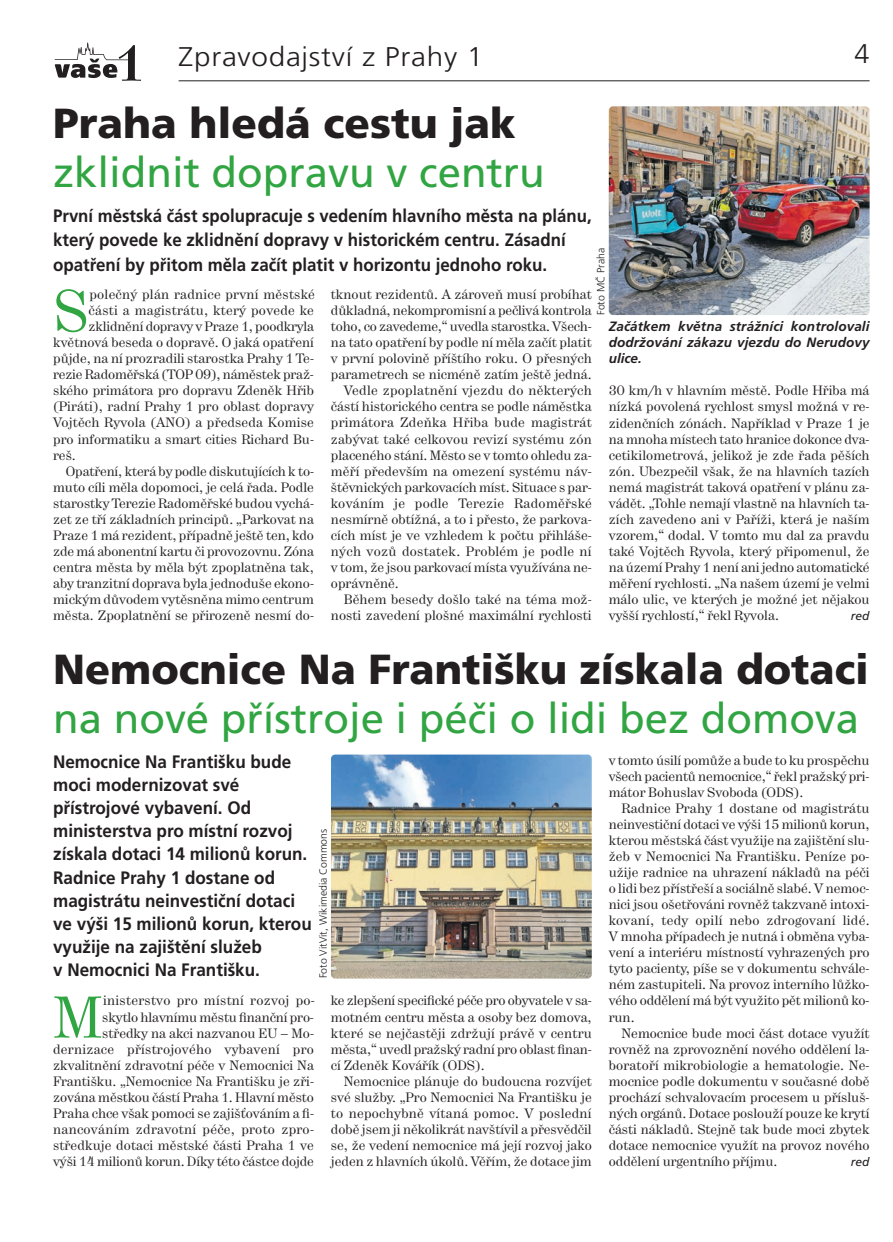
<style>
.page{position:relative;width:893px;height:1242px;background:#fff}
.page>*{position:absolute;margin:0;border:0;box-sizing:border-box;transform-origin:0 0}
.t1{font:58.5px "Hercules";color:#32a543}
.t2{font:42px "Frutiger CE";color:#32a543}
.t3{font:900 42px "Frutiger CE";color:#231f20}
.t4{font:300 27px "Frutiger CE";letter-spacing:.025em;color:#231f20;scale:1.1 1}
.t5{font:300 27px "Frutiger CE";letter-spacing:.025em;color:#231f20}
.t6{font:700 18px/23.1px "Frutiger CE";color:#231f20;scale:.95 1}
.t7{font:700 18px/24.3px "Frutiger CE";color:#231f20;scale:.93 1}
.t8{font:13.5px/16px "Hercules";color:#231f20;text-align:justify}
.t9{font:13.5px "Hercules";letter-spacing:.02em;color:#231f20}
.t10{font:italic 700 13.5px/16px "Frutiger CE";letter-spacing:.01em;color:#231f20;text-align:justify}
.t11{font:italic 12px "Frutiger CE";letter-spacing:.005em;color:#231f20}
.t12{font:300 10.5px "Frutiger CE";color:#231f20}
</style>
<div class="page">
<hr style="left:179px;top:80px;width:691px;height:1px;background:#231f20">
<svg style="left:55px;top:43px;width:86px;height:38px"></svg>
<img style="left:609px;top:106px;width:261px;height:209px;border-radius:4px">
<img style="left:331px;top:754px;width:261px;height:224px;border-radius:4px">
<h3 class="t4" style="left:179px;top:45px;width:279px">Zpravodajství z Prahy 1</h3>
<h3 class="t5" style="left:855px;top:42px;width:17px">4</h3>
<h2 class="t3" style="left:53px;top:106px;width:464px">Praha hledá cestu jak</h2>
<h2 class="t2" style="left:53px;top:155px;width:493px">zklidnit dopravu v centru</h2>
<h3 class="t7" style="left:53px;top:205px;width:581px">První městská část spolupracuje s vedením hlavního města na plánu, který povede ke zklidnění dopravy v historickém centru. Zásadní opatření by přitom měla začít platit v horizontu jednoho roku.</h3>
<p class="t12" style="left:597px;top:315px;width:69px;rotate:-90deg">Foto MČ Praha</p>
<h1 class="t1" style="left:53px;top:290px;width:37px">S</h1>
<p class="t9" style="left:89px;top:289px;width:227px">polečný plán radnice první městské</p>
<p class="t8" style="left:331px;top:287px;width:262px">tknout rezidentů. A zároveň musí probíhat</p>
<p class="t8" style="left:331px;top:303px;width:262px">důkladná, nekompromisní a pečlivá kontrola</p>
<p class="t8" style="left:331px;top:319px;width:262px">toho, co zavedeme,“ uvedla starostka. Všech -</p>
<p class="t8" style="left:331px;top:335px;width:262px">na tato opatření by podle ní měla začít platit</p>
<p class="t8" style="left:331px;top:352px;width:262px">v první polovině příštího roku. O přesných</p>
<p class="t8" style="left:331px;top:368px;width:262px">parametrech se nicméně zatím ještě jedná.</p>
<p class="t9" style="left:344px;top:386px;width:250px">Vedle zpoplatnění vjezdu do některých</p>
<p class="t8" style="left:331px;top:400px;width:262px">částí historického centra se podle náměstka</p>
<p class="t9" style="left:331px;top:418px;width:262px">primátora Zdeňka Hřiba bude magistrát</p>
<p class="t8" style="left:331px;top:432px;width:262px">zabý vat také celkovou revizí systému zón</p>
<p class="t8" style="left:331px;top:448px;width:262px">placeného stání. Město se v tomto ohledu za-</p>
<p class="t8" style="left:331px;top:464px;width:262px">měří především na omezení systému náv-</p>
<p class="t8" style="left:331px;top:480px;width:262px">štěvnických parkovacích míst. Situace s par-</p>
<p class="t9" style="left:331px;top:498px;width:262px">kováním je podle Terezie Radoměřské</p>
<p class="t8" style="left:331px;top:512px;width:262px">nesmírně obtížná, a to i přesto, že parkova-</p>
<p class="t8" style="left:331px;top:528px;width:262px">cích míst je ve vzhledem k počtu přihláše-</p>
<p class="t9" style="left:331px;top:546px;width:262px">ných vozů dostatek. Problém je podle ní</p>
<p class="t8" style="left:331px;top:560px;width:262px">v tom, že jsou parkovací místa využívána ne-</p>
<p class="t8" style="left:331px;top:576px;width:69px">oprávněně.</p>
<p class="t8" style="left:344px;top:592px;width:250px">Během besedy došlo také na téma mož-</p>
<p class="t8" style="left:331px;top:608px;width:262px">nosti zavedení plošné maximální rychlosti</p>
<p class="t9" style="left:89px;top:305px;width:227px">části a magistrátu, který povede ke</p>
<p class="t8" style="left:89px;top:319px;width:227px">zklidnění dopravy v Praze 1, poodkryla</p>
<p class="t8" style="left:53px;top:335px;width:262px">květnová beseda o dopravě. O jaká opatření</p>
<p class="t8" style="left:53px;top:351px;width:262px">půjde, na ní prozradili starostka Prahy 1 Te-</p>
<p class="t8" style="left:53px;top:368px;width:262px">rezie Radoměřská (TOP 09), náměstek praž-</p>
<p class="t8" style="left:53px;top:384px;width:262px">ského primátora pro dopravu Zdeněk Hřib</p>
<p class="t8" style="left:53px;top:400px;width:262px">(Piráti), radní Prahy 1 pro oblast dopravy</p>
<p class="t8" style="left:53px;top:416px;width:262px">Vojtěch Ryvola (ANO) a předseda Komise</p>
<p class="t8" style="left:53px;top:432px;width:262px">pro informatiku a smart cities Richard Bu-</p>
<p class="t8" style="left:53px;top:448px;width:24px">reš.</p>
<p class="t8" style="left:66px;top:464px;width:250px">Opatření, která by podle diskutujících k to-</p>
<p class="t8" style="left:53px;top:480px;width:262px">muto cíli měla dopomoci, je celá řada. Podle</p>
<p class="t8" style="left:53px;top:496px;width:262px">starostky Terezie Radoměřské budou vychá-</p>
<p class="t8" style="left:53px;top:512px;width:262px">zet ze tří základních principů. „Parkovat na</p>
<p class="t8" style="left:53px;top:528px;width:262px">Praze 1 má rezident, případně ještě ten, kdo</p>
<p class="t8" style="left:53px;top:544px;width:262px">zde má abonentní kartu či provozovnu. Zóna</p>
<p class="t8" style="left:53px;top:560px;width:262px">centra města by měla být zpoplatněna tak,</p>
<p class="t8" style="left:53px;top:576px;width:262px">aby tranzitní doprava byla jednoduše ekono-</p>
<p class="t8" style="left:53px;top:592px;width:262px">mickým důvodem vytěsněna mimo centrum</p>
<p class="t8" style="left:53px;top:608px;width:262px">města. Zpoplatnění se přirozeně nesmí do-</p>
<p class="t10" style="left:609px;top:319px;width:262px">Začátkem května strážníci kontrolovali dodržování zákazu vjezdu do Nerudovy ulice.</p>
<p class="t8" style="left:609px;top:384px;width:262px">30 km/h v hlavním městě. Podle Hřiba má nízká povolená rychlost smysl možná v re&shy;zidenčních zónách. Například v Praze 1 je na mnoha místech tato hranice dokonce dva&shy;cetikilometrová, jelikož je zde řada pěších zón. Ubezpečil však, že na hlavních tazích nemá magistrát taková opatření v plánu za&shy;vádět. „Tohle nemají vlastně na hlavních ta&shy;zích zavedeno ani v Paříži, která je naším vzorem,“ dodal. V tomto mu dal za pravdu ta ké Vojtěch Ryvola, který připomenul, že na území Prahy 1 není ani jedno automatické měření rychlosti. „Na našem území je velmi málo ulic, ve kterých je možné jet nějakou vyšší rychlostí,“ řekl Ryvola.</p>
<p class="t11" style="left:851px;top:611px;width:20px">red</p>
<h2 class="t3" style="left:53px;top:651px;width:817px">Nemocnice Na Františku získala dotaci</h2>
<h2 class="t2" style="left:53px;top:701px;width:808px">na nové přístroje i péči o lidi bez domova</h2>
<p class="t6" style="left:53px;top:751px;width:274px">Nemocnice Na Františku bude moci modernizovat své přístrojové vybavení. Od ministerstva pro místní rozvoj získala dotaci 14 milionů korun.<br>Radnice Prahy 1 dostane od magistrátu neinvestiční dotaci ve výši 15 milionů korun, kterou využije na zajištění služeb<br>v Nemocnici Na Františku.</p>
<h1 class="t1" style="left:53px;top:996px;width:51px">M</h1>
<p class="t12" style="left:319px;top:978px;width:151px;rotate:-90deg">Foto VitVit, Wikimedia Commons</p>
<p class="t8" style="left:53px;top:993px;width:263px;text-align:right">inisterstvo pro místní rozvoj po-<br>skytlo hlavnímu městu finanční pro-<br>středky na akci nazvanou EU – Mo&shy;dernizace přístrojového vybavení pro zkvalitnění zdravotní péče v Nemocnici Na Františku. „Nemocnice Na Františku je zři&shy;zována městkou částí Praha 1. Hlavní město Praha chce však pomoci se zajišťováním a fi&shy;nancováním zdravotní péče, proto zpro&shy;středkuje dotaci městské části Praha 1 ve výši 14 milionů korun. Díky této částce dojde</p>
<p class="t8" style="left:331px;top:993px;width:262px">ke zlepšení specifické péče pro obyvatele v sa&shy;motném centru města a osoby bez domova, které se nejčastěji zdržují právě v centru měs ta,“ uvedl pražský radní pro oblast finan - cí Zdeněk Kovářík (ODS).</p>
<p class="t8" style="left:331px;top:1074px;width:262px;text-indent:13px">Nemocnice plánuje do budoucna rozvíjet své služby. „Pro Nemocnici Na Františku je to nepochybně vítaná pomoc. V poslední době jsem ji několikrát navštívil a přesvědčil se, že vedení nemocnice má její rozvoj jako jeden z hlavních úkolů. Věřím, že dotace jim</p>
<p class="t8" style="left:609px;top:753px;width:262px">v tomto úsilí pomůže a bude to ku prospěchu všech pacientů nemocnice,“ řekl pražský pri&shy;mátor Bohuslav Svoboda (ODS).</p>
<p class="t8" style="left:609px;top:801px;width:262px;text-indent:13px">Radnice Prahy 1 dostane od magistrátu neinvestiční dotaci ve výši 15 milionů korun, kterou městská část využije na zajištění slu&shy;žeb v Nemocnici Na Františku. Peníze po&shy;užije radnice na uhrazení nákladů na péči o lidi bez přístřeší a sociálně slabé. V nemoc&shy;nici jsou ošetřováni rovněž takzvaně intoxi&shy;kovaní, tedy opilí nebo zdrogovaní lidé.<br>V mnoha případech je nutná i obměna vyba&shy;vení a interiéru místností vyhrazených pro tyto pacienty, píše se v dokumentu schvále&shy;ném zastupiteli. Na provoz interního lůžko&shy;vého oddělení má být využito pět milionů ko&shy;run.</p>
<p class="t8" style="left:609px;top:1026px;width:262px;text-indent:13px">Nemocnice bude moci část dotace využít rovněž na zprovoznění nového oddělení la&shy;boratoří mikrobiologie a hematologie. Ne&shy;mocnice podle dokumentu v současné době prochází schvalovacím procesem u přísluš&shy;ných orgánů. Dotace poslouží pouze ke krytí části nákladů. Stejně tak bude moci zbytek dotace nemocnice využít na provoz nového oddělení urgentního příj mu.</p>
<p class="t11" style="left:851px;top:1156px;width:20px">red</p>
</div>
